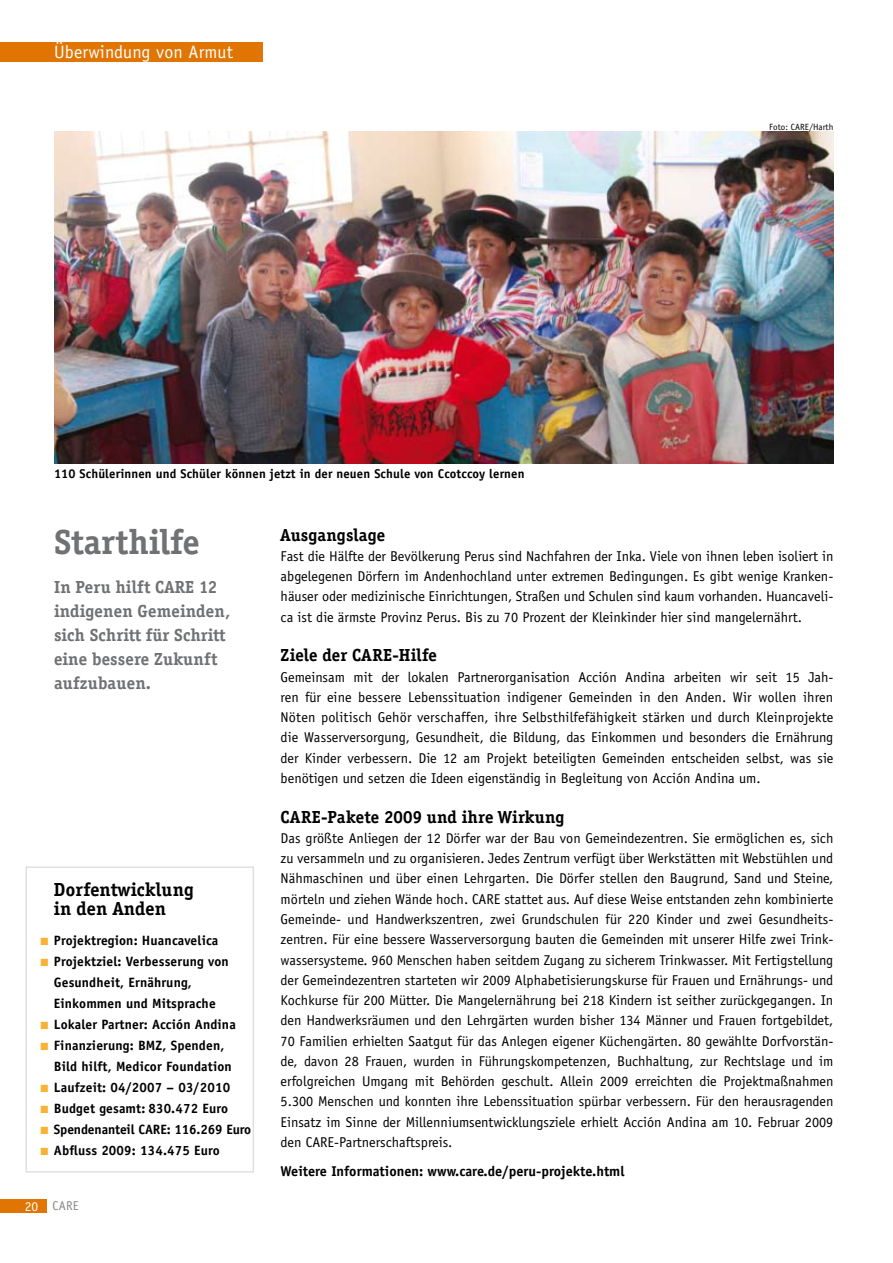
<style>
.page{position:relative;width:893px;height:1263px;background:#fff}
.page>*{position:absolute;margin:0;border:0;box-sizing:border-box;transform-origin:0 0}
.t1{font:700 36px "Officina Serif";color:#707173}
.t2{font:700 19.5px/19.5px "Officina Serif";letter-spacing:.01em;color:#000}
.t3{font:700 18px/24px "Officina Serif";letter-spacing:.01em;color:#707173}
.t4{font:700 18px "Officina Serif";letter-spacing:.01em;color:#000}
.t5{font:18px "Officina Sans";letter-spacing:.01em;color:#fff}
.t6{font:14.25px/20.2px "Officina Sans";color:#000;text-align:justify}
.t7{font:700 14.25px "Officina Sans";color:#000}
.t8{font:700 13.5px "Officina Sans";letter-spacing:.01em;color:#000}
.t9{font:700 13.5px "Officina Sans";letter-spacing:-.01em;color:#000}
.t10{font:700 12.75px "Officina Sans";letter-spacing:.01em;color:#000}
.t11{font:12.75px "Officina Sans";color:#87888a}
.t12{font:9px "Officina Sans";letter-spacing:.005em;color:#000}
.s1{font-family:"European Pi Three";font-weight:400;font-size:12px;color:#f8b334}
.s2{font-size:13.5px;color:#fff}
</style>
<div class="page">
<div style="left:0;top:1199px;width:47px;height:14px;background:#e17503"></div>
<img style="left:54px;top:132px;width:779px;height:331px">
<div style="left:26px;top:866px;width:228px;height:306px;border:2px solid #dfe0e1"></div>
<div style="left:0;top:43px;width:262px;height:19px;background:#e17503"></div>
<p class="t5" style="left:54px;top:41px;width:181px">Überwindung von Armut</p>
<p class="t10" style="left:54px;top:466px;width:472px">110 Schülerinnen und Schüler können jetzt in der neuen Schule von Ccotccoy lernen</p>
<p class="t12" style="left:769px;top:122px;width:66px">Foto: CARE/Harth</p>
<h1 class="t1" style="left:54px;top:521px;width:147px">Starthilfe</h1>
<p class="t3" style="left:54px;top:575px;width:178px">In Peru hilft CARE 12 indigenen Gemeinden, sich Schritt für Schritt eine bessere Zukunft aufzubauen.</p>
<h2 class="t2" style="left:54px;top:879px;width:142px">Dorfentwicklung in den Anden</h2>
<p class="t8" style="left:40px;top:932px;width:180px"><span class="s1">K</span> Projektregion: Huancavelica</p>
<p class="t8" style="left:40px;top:953px;width:190px"><span class="s1">K</span> Projektziel: Verbesserung von</p>
<p class="t8" style="left:54px;top:974px;width:140px">Gesundheit, Ernährung,</p>
<p class="t8" style="left:54px;top:995px;width:163px">Einkommen und Mitsprache</p>
<p class="t8" style="left:40px;top:1016px;width:197px"><span class="s1">K</span> Lokaler Partner: Acción Andina</p>
<p class="t8" style="left:40px;top:1037px;width:185px"><span class="s1">K</span> Finanzierung: BMZ, Spenden,</p>
<p class="t8" style="left:54px;top:1058px;width:179px">Bild hilft, Medicor Foundation</p>
<p class="t8" style="left:40px;top:1079px;width:191px"><span class="s1">K</span> Laufzeit: 04/2007 – 03/2010</p>
<p class="t8" style="left:40px;top:1100px;width:189px"><span class="s1">K</span> Budget gesamt: 830.472 Euro</p>
<p class="t9" style="left:40px;top:1121px;width:212px"><span class="s1">K</span> Spendenanteil CARE: 116.269 Euro</p>
<p class="t8" style="left:40px;top:1142px;width:181px"><span class="s1">K</span> Abfluss 2009: 134.475 Euro</p>
<p class="t11" style="left:25px;top:1198px;width:55px"><span class="s2">20</span> CARE</p>
<p class="t4" style="left:281px;top:524px;width:106px">Ausgangslage</p>
<p class="t6" style="left:281px;top:546px;width:554px">Fast die Hälfte der Bevölkerung Perus sind Nachfahren der Inka. Viele von ihnen leben isoliert in abgelegenen Dörfern im Andenhochland unter extremen Bedingungen. Es gibt wenige Kranken&shy;häuser oder medizinische Einrichtungen, Straßen und Schulen sind kaum vorhanden. Huancaveli&shy;ca ist die ärmste Provinz Perus. Bis zu 70 Prozent der Kleinkinder hier sind mangelernährt.</p>
<p class="t4" style="left:281px;top:645px;width:158px">Ziele der CARE-Hilfe</p>
<p class="t6" style="left:281px;top:667px;width:554px">Gemeinsam mit der lokalen Partnerorganisation Acción Andina arbeiten wir seit 15 Jah&shy;ren für eine bessere Lebenssituation indigener Gemeinden in den Anden. Wir wollen ihren Nöten politisch Gehör verschaffen, ihre Selbsthilfefähigkeit stärken und durch Kleinprojekte die Wasserversorgung, Gesundheit, die Bildung, das Einkommen und besonders die Ernährung der Kinder verbessern. Die 12 am Projekt beteiligten Gemeinden entscheiden selbst, was sie benötigen und setzen die Ideen eigenständig in Begleitung von Acción Andina um.</p>
<p class="t4" style="left:281px;top:806px;width:285px">CARE-Pakete 2009 und ihre Wirkung</p>
<p class="t6" style="left:281px;top:828px;width:554px">Das größte Anliegen der 12 Dörfer war der Bau von Gemeindezentren. Sie ermöglichen es, sich zu versammeln und zu organisieren. Jedes Zentrum verfügt über Werkstätten mit Webstühlen und Nähmaschinen und über einen Lehrgarten. Die Dörfer stellen den Baugrund, Sand und Steine, mörteln und ziehen Wände hoch. CARE stattet aus. Auf diese Weise entstanden zehn kombinierte Gemeinde- und Handwerkszentren, zwei Grundschulen für 220 Kinder und zwei Gesundheits&shy;zentren. Für eine bessere Wasserversorgung bauten die Gemeinden mit unserer Hilfe zwei Trink&shy;wassersysteme. 960 Menschen haben seitdem Zugang zu sicherem Trinkwasser. Mit Fertigstellung der Gemeindezentren starteten wir 2009 Alphabetisierungskurse für Frauen und Ernährungs- und Kochkurse für 200 Mütter. Die Mangelernährung bei 218 Kindern ist seither zurückgegangen. In den Handwerksräumen und den Lehrgärten wurden bisher 134 Männer und Frauen fortgebildet, 70 Familien erhielten Saatgut für das Anlegen eigener Küchengärten. 80 gewählte Dorfvorstän&shy;de, davon 28 Frauen, wurden in Führungskompetenzen, Buchhaltung, zur Rechtslage und im erfolgreichen Umgang mit Behörden geschult. Allein 2009 erreichten die Projektmaßnahmen 5.300 Menschen und konnten ihre Lebenssituation spürbar verbessern. Für den herausragenden Einsatz im Sinne der Millenniumsentwicklungsziele erhielt Acción Andina am 10. Februar 2009 den CARE-Partnerschaftspreis.</p>
<p class="t7" style="left:281px;top:1162px;width:345px">Weitere Informationen: www.care.de/peru-projekte.html</p>
</div>
